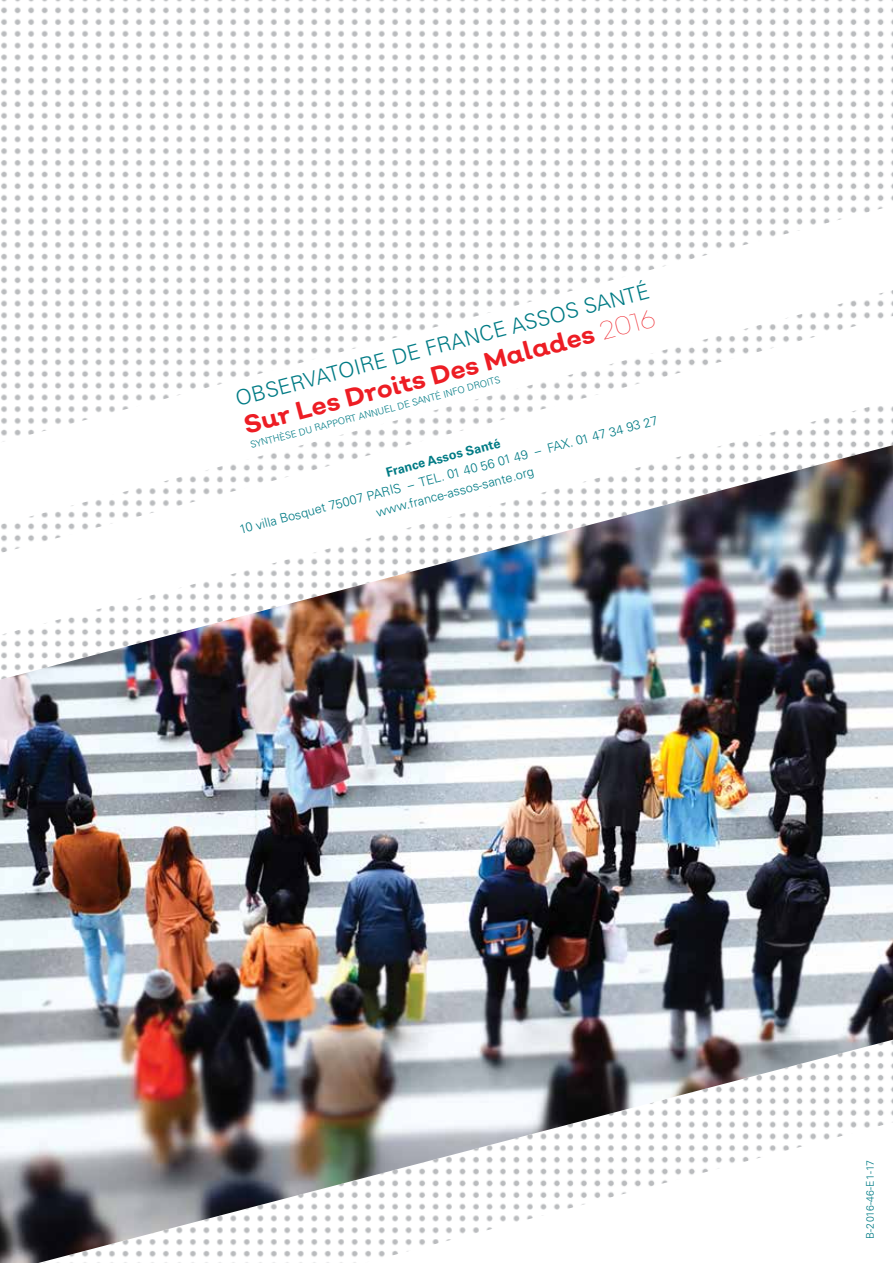
<style>
.page{position:relative;width:893px;height:1263px;background:#fff}
.page>*{position:absolute;margin:0;border:0;box-sizing:border-box;transform-origin:0 0}
.t1{font:700 25.2px "Nutmeg Headline";color:#ed1d24}
.t2{font:300 21px "Univers";color:#007b85}
.t3{font:300 12.75px/18.1px "Univers";color:#007b85;text-align:center}
.t4{font:700 12.75px "Univers";color:#007b85}
.t5{font:300 10.5px "Univers";letter-spacing:.005em;color:#007b85}
.t6{font:300 9.45px "Univers";color:#007b85}
.s1{font-weight:100}
</style>
<div class="page">
<img style="left:1px;top:0;width:892px;height:201px">
<svg style="left:1px;top:206px;width:892px;height:239px"></svg>
<img style="left:0;top:445px;width:893px;height:818px">
<svg style="left:364px;top:1122px;width:529px;height:141px"></svg>
<h2 class="t2" style="left:233px;top:388px;width:428px;rotate:-15deg">OBSERVATOIRE DE FRANCE ASSOS SANTÉ</h2>
<h1 class="t1" style="left:240px;top:410px;width:426px;rotate:-15deg">Sur Les Droits Des Malades <span class="s1">2016</span></h1>
<p class="t4" style="left:385px;top:465px;width:119px;rotate:-15deg">France Assos Santé</p>
<p class="t6" style="left:249px;top:440px;width:259px;rotate:-15deg">SYNTHÈSE DU RAPPORT ANNUEL DE SANTÉ INFO DROITS</p>
<p class="t3" style="left:238px;top:522px;width:433px;rotate:-15deg">10 villa Bosquet 75007 PARIS – TEL. 01 40 56 01 49 – FAX. 01 47 34 93 27 www.france-assos-sante.org</p>
<p class="t5" style="left:864px;top:1239px;width:81px;rotate:-90deg">B-2016-46-E1-17</p>
</div>
